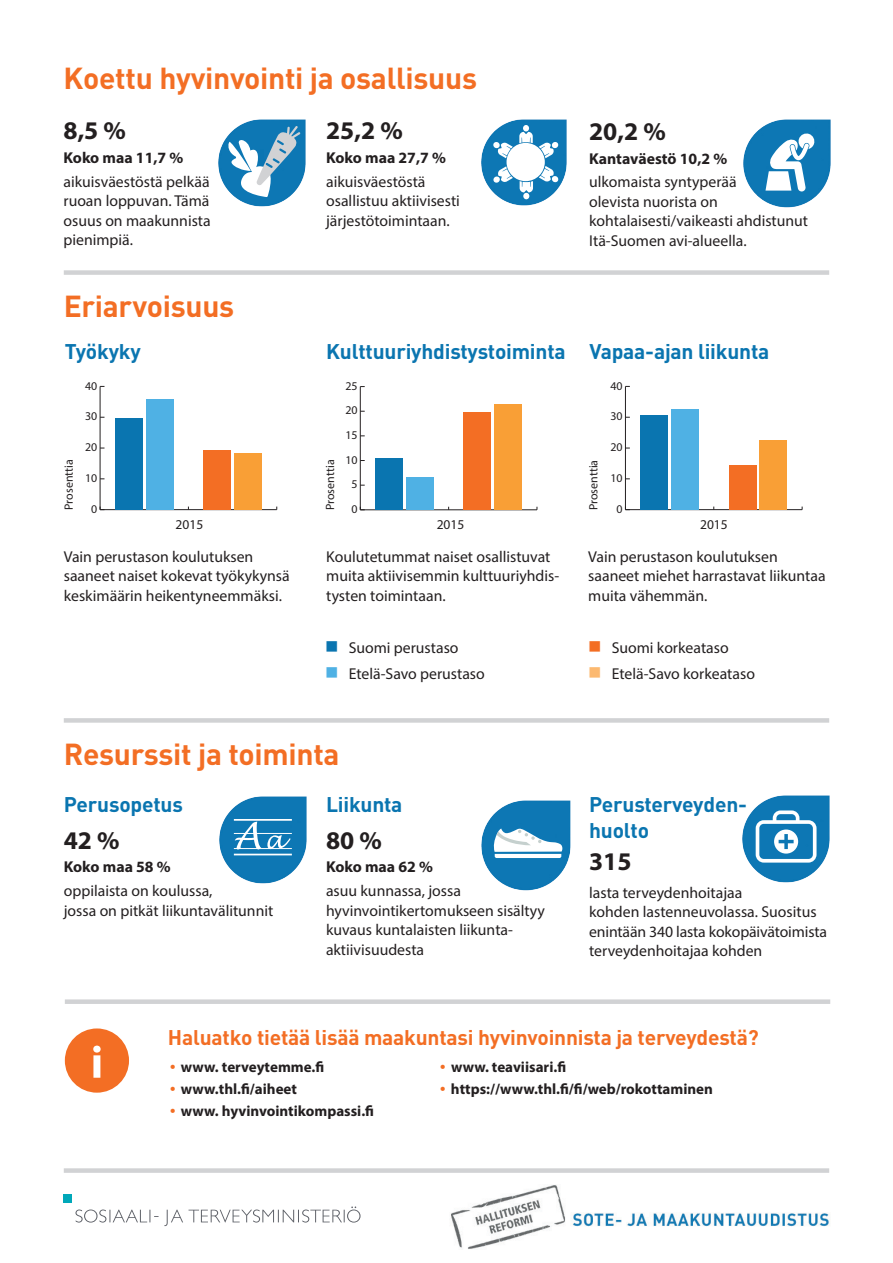
<style>
.page{position:relative;width:893px;height:1263px;background:#fff}
.page>*{position:absolute;margin:0;border:0;box-sizing:border-box;transform-origin:0 0}
.t1{font:700 30px "DIN";letter-spacing:-.01em;color:#f36e24}
.t2{font:700 25.5px "Myriad Pro";color:#231f20}
.t3{font:700 21px/25.5px "DIN";letter-spacing:-.01em;color:#0a75b0}
.t4{font:700 21px "DIN";letter-spacing:-.01em;color:#f36e24}
.t5{font:15.75px/19.5px "Myriad Pro";color:#231f20}
.t6{font:700 15.75px "Myriad Pro";color:#231f20}
.t7{font:700 15px "Myriad Pro";color:#231f20}
.t8{font:13.5px "Myriad Pro";color:#231f20}
.t9{font:12px "Myriad Pro";color:#231f20}
.t10{font:11.85px "Myriad Pro";color:#231f20}
.s1{color:#0a75b0}
.s2{color:#4fb1e4}
.s3{color:#f36e24}
.s4{color:#fcb970}
.s5{font-family:"Cooper";font-weight:900;color:#f36e24}
</style>
<div class="page">
<div style="left:64px;top:718px;width:765px;height:5px;background:#d1d2d4"></div>
<div style="left:64px;top:1168px;width:765px;height:5px;background:#d1d2d4"></div>
<div style="left:64px;top:270px;width:765px;height:5px;background:#d1d2d4"></div>
<img style="left:743px;top:119px;width:88px;height:89px">
<div style="left:64px;top:1194px;width:8px;height:9px;background:#00a8b9"></div>
<svg style="left:75px;top:1209px;width:108px;height:17px"></svg>
<svg style="left:189px;top:1206px;width:172px;height:16px"></svg>
<div style="left:65px;top:999px;width:765px;height:5px;background:#d1d2d4"></div>
<div style="left:65px;top:1028px;width:64px;height:65px;background:#f36e24;border-radius:50%"></div>
<svg style="left:93px;top:1045px;width:8px;height:33px"></svg>
<img style="left:219px;top:796px;width:88px;height:88px">
<hr style="left:234px;top:819px;width:58px;height:2px;background:#fff">
<hr style="left:234px;top:848px;width:58px;height:1px;background:#fff">
<hr style="left:234px;top:854px;width:58px;height:1px;background:#fff">
<hr style="left:234px;top:833px;width:58px;height:1px;background:#fff">
<svg style="left:235px;top:821px;width:56px;height:28px"></svg>
<img style="left:481px;top:800px;width:90px;height:91px">
<svg style="left:493px;top:828px;width:70px;height:30px"></svg>
<img style="left:742px;top:795px;width:88px;height:88px">
<img style="left:481px;top:119px;width:86px;height:87px">
<svg style="left:519px;top:125px;width:14px;height:18px"></svg>
<svg style="left:493px;top:142px;width:20px;height:16px"></svg>
<svg style="left:493px;top:166px;width:20px;height:17px"></svg>
<svg style="left:520px;top:181px;width:13px;height:18px"></svg>
<svg style="left:539px;top:166px;width:20px;height:17px"></svg>
<svg style="left:539px;top:142px;width:20px;height:16px"></svg>
<div style="left:506px;top:143px;width:39px;height:38px;background:#fff;border-radius:50%"></div>
<hr style="left:100px;top:509px;width:177px;height:1px;background:#231f20">
<hr style="left:100px;top:386px;width:1px;height:124px;background:#231f20">
<div style="left:146px;top:399px;width:28px;height:111px;background:#4fb1e4"></div>
<div style="left:234px;top:453px;width:28px;height:57px;background:#f99f36"></div>
<div style="left:115px;top:418px;width:28px;height:92px;background:#0a75b0"></div>
<div style="left:203px;top:450px;width:28px;height:60px;background:#f36e24"></div>
<hr style="left:625px;top:509px;width:177px;height:1px;background:#231f20">
<hr style="left:625px;top:386px;width:1px;height:124px;background:#231f20">
<div style="left:671px;top:409px;width:28px;height:101px;background:#4fb1e4"></div>
<div style="left:759px;top:440px;width:28px;height:70px;background:#f99f36"></div>
<div style="left:640px;top:415px;width:28px;height:95px;background:#0a75b0"></div>
<div style="left:729px;top:466px;width:27px;height:44px;background:#f36e24"></div>
<hr style="left:360px;top:509px;width:177px;height:1px;background:#231f20">
<hr style="left:360px;top:387px;width:1px;height:123px;background:#231f20">
<div style="left:406px;top:477px;width:28px;height:33px;background:#4fb1e4"></div>
<div style="left:494px;top:404px;width:28px;height:106px;background:#f99f36"></div>
<div style="left:375px;top:458px;width:28px;height:52px;background:#0a75b0"></div>
<div style="left:463px;top:413px;width:28px;height:97px;background:#f36e24"></div>
<svg style="left:756px;top:810px;width:60px;height:53px"></svg>
<img style="left:451px;top:1185px;width:379px;height:64px">
<img style="left:218px;top:119px;width:88px;height:88px">
<svg style="left:228px;top:126px;width:72px;height:71px"></svg>
<svg style="left:765px;top:132px;width:50px;height:59px"></svg>
<h1 class="t1" style="left:64px;top:58px;width:415px">Koettu hyvinvointi ja osallisuus</h1>
<h2 class="t2" style="left:326px;top:114px;width:78px">25,2 %</h2>
<p class="t6" style="left:326px;top:147px;width:121px">Koko maa 27,7 %</p>
<p class="t5" style="left:326px;top:171px;width:135px">aikuisväestöstä osallistuu aktiivisesti järjestötoimintaan.</p>
<h2 class="t2" style="left:64px;top:114px;width:64px">8,5 %</h2>
<p class="t6" style="left:64px;top:147px;width:121px">Koko maa 11,7 %</p>
<p class="t5" style="left:64px;top:171px;width:149px;text-align:justify">aikuisväestöstä pelkää ruoan loppuvan. Tämä osuus on maakunnista pienimpiä.</p>
<h1 class="t1" style="left:64px;top:286px;width:172px">Eriarvoisuus</h1>
<h2 class="t2" style="left:589px;top:115px;width:78px">20,2 %</h2>
<p class="t6" style="left:589px;top:148px;width:140px">Kantaväestö 10,2 %</p>
<p class="t5" style="left:589px;top:172px;width:220px">ulkomaista syntyperää<br>olevista nuorista on kohtalaisesti/vaikeasti ahdistunut<br>Itä-Suomen avi-alueella.</p>
<h3 class="t3" style="left:65px;top:337px;width:77px">Työkyky</h3>
<h3 class="t3" style="left:326px;top:337px;width:445px">Kulttuuriyhdistystoiminta Vapaa-ajan liikunta</h3>
<p class="t9" style="left:61px;top:510px;width:52px;rotate:-90deg">Prosenttia</p>
<p class="t10" style="left:85px;top:378px;width:14px">40</p>
<p class="t10" style="left:85px;top:409px;width:14px">30</p>
<p class="t10" style="left:85px;top:440px;width:14px">20</p>
<p class="t10" style="left:85px;top:471px;width:14px">10</p>
<p class="t10" style="left:91px;top:501px;width:8px">0</p>
<p class="t9" style="left:323px;top:510px;width:52px;rotate:-90deg">Prosenttia</p>
<p class="t10" style="left:345px;top:378px;width:14px">25</p>
<p class="t10" style="left:345px;top:403px;width:14px">20</p>
<p class="t10" style="left:345px;top:428px;width:14px">15</p>
<p class="t10" style="left:345px;top:452px;width:14px">10</p>
<p class="t10" style="left:351px;top:477px;width:8px">5</p>
<p class="t10" style="left:351px;top:502px;width:8px">0</p>
<p class="t9" style="left:586px;top:510px;width:52px;rotate:-90deg">Prosenttia</p>
<p class="t10" style="left:610px;top:378px;width:14px">40</p>
<p class="t10" style="left:610px;top:409px;width:14px">30</p>
<p class="t10" style="left:610px;top:440px;width:14px">20</p>
<p class="t10" style="left:610px;top:471px;width:14px">10</p>
<p class="t10" style="left:617px;top:501px;width:8px">0</p>
<p class="t8" style="left:176px;top:516px;width:29px">2015</p>
<p class="t8" style="left:700px;top:516px;width:29px">2015</p>
<p class="t8" style="left:437px;top:516px;width:29px">2015</p>
<p class="t5" style="left:64px;top:546px;width:227px">Vain perustason koulutuksen saaneet naiset kokevat työkykynsä keskimäärin heikentyneemmäksi.</p>
<p class="t5" style="left:588px;top:546px;width:239px">Vain perustason koulutuksen saaneet miehet harrastavat liikuntaa muita vähemmän.</p>
<p class="t5" style="left:326px;top:546px;width:234px">Koulutetummat naiset osallistuvat muita aktiivisemmin kulttuuriyhdis&shy;tysten toimintaan.</p>
<p class="t5" style="left:325px;top:637px;width:135px"><span class="s1">■</span> Suomi perustaso</p>
<p class="t5" style="left:325px;top:664px;width:161px"><span class="s2">■</span> Etelä-Savo perustaso</p>
<h1 class="t1" style="left:64px;top:734px;width:277px">Resurssit ja toiminta</h1>
<h3 class="t3" style="left:326px;top:791px;width:78px">Liikunta</h3>
<h2 class="t2" style="left:326px;top:823px;width:57px">80 %</h2>
<p class="t6" style="left:326px;top:857px;width:108px">Koko maa 62 %</p>
<p class="t5" style="left:326px;top:881px;width:220px">asuu kunnassa, jossa hyvinvointikertomukseen sisältyy kuvaus kuntalaisten liikunta&shy;aktiivisuudesta</p>
<h3 class="t3" style="left:64px;top:791px;width:121px">Perusopetus</h3>
<h2 class="t2" style="left:64px;top:823px;width:57px">42 %</h2>
<p class="t6" style="left:64px;top:857px;width:108px">Koko maa 58 %</p>
<p class="t5" style="left:64px;top:881px;width:211px">oppilaista on koulussa,<br>jossa on pitkät liikuntavälitunnit</p>
<p class="t5" style="left:588px;top:637px;width:142px"><span class="s3">■</span> Suomi korkeataso</p>
<p class="t5" style="left:588px;top:664px;width:168px"><span class="s4">■</span> Etelä-Savo korkeataso</p>
<h3 class="t3" style="left:589px;top:791px;width:159px">Perusterveyden&shy;huolto</h3>
<h2 class="t2" style="left:589px;top:845px;width:44px">315</h2>
<p class="t5" style="left:589px;top:882px;width:239px">lasta terveydenhoitajaa<br>kohden lastenneuvolassa. Suositus enintään 340 lasta kokopäivätoimista terveydenhoitajaa kohden</p>
<h3 class="t4" style="left:168px;top:1024px;width:592px">Haluatko tietää lisää maakuntasi hyvinvoinnista ja terveydestä?</h3>
<p class="t7" style="left:168px;top:1057px;width:158px"><span class="s5">•</span> www. terveytemme.fi</p>
<p class="t7" style="left:438px;top:1057px;width:130px"><span class="s5">•</span> www. teaviisari.fi</p>
<p class="t7" style="left:168px;top:1079px;width:131px"><span class="s5">•</span> www.thl.fi/aiheet</p>
<p class="t7" style="left:438px;top:1079px;width:276px"><span class="s5">•</span> https://www.thl.fi/fi/web/rokottaminen</p>
<p class="t7" style="left:168px;top:1101px;width:208px"><span class="s5">•</span> www. hyvinvointikompassi.fi</p>
</div>
